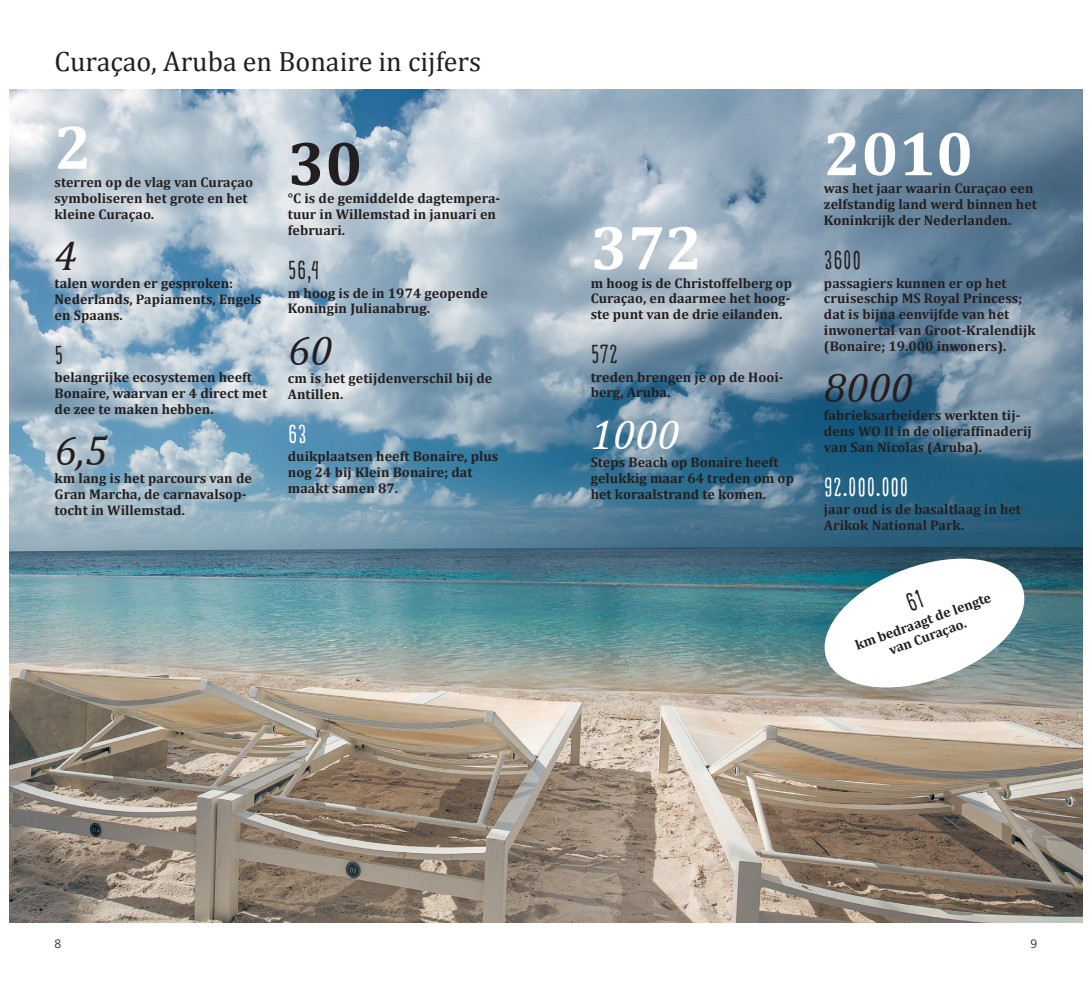
<style>
.page{position:relative;width:1092px;height:993px;background:#fff}
.page>*{position:absolute;margin:0;border:0;box-sizing:border-box;transform-origin:0 0}
.t1{font:700 63px "Cambria";color:#fff}
.t2{font:700 63px "Cambria";color:#231f20}
.t3{font:italic 42px "Cambria";color:#231f20}
.t4{font:italic 42px "Cambria";color:#fff}
.t5{font:28px "Cambria";color:#231f20}
.t6{font:28px "Goodlife Sans Condensed";color:#231f20}
.t7{font:28px "Goodlife Sans Condensed";color:#fff}
.t8{font:700 14px/15.8px "Cambria";letter-spacing:.005em;color:#231f20}
.t9{font:300 12.25px "DM Frutiger LT Pro 45";color:#231f20}
</style>
<div class="page">
<img style="left:10px;top:89px;width:1071px;height:832px">
<svg style="left:815px;top:549px;width:218px;height:147px"></svg>
<h3 class="t5" style="left:55px;top:45px;width:428px">Curaçao, Aruba en Bonaire in cijfers</h3>
<h1 class="t1" style="left:55px;top:103px;width:39px">2</h1>
<p class="t8" style="left:55px;top:174px;width:200px">sterren op de vlag van Curaçao symboliseren het grote en het kleine Curaçao.</p>
<h2 class="t3" style="left:55px;top:226px;width:24px">4</h2>
<p class="t8" style="left:55px;top:275px;width:208px">talen worden er gesproken:<br>Nederlands, Papiaments, Engels en Spaans.</p>
<h3 class="t6" style="left:55px;top:339px;width:10px">5</h3>
<p class="t8" style="left:55px;top:369px;width:214px">belangrijke ecosystemen heeft<br>Bonaire, waarvan er 4 direct met de zee te maken hebben.</p>
<h2 class="t3" style="left:55px;top:421px;width:54px">6,5</h2>
<p class="t8" style="left:55px;top:470px;width:199px">km lang is het parcours van de<br>Gran Marcha, de carnavalsop&shy;tocht in Willemstad.</p>
<h1 class="t2" style="left:288px;top:119px;width:76px">30</h1>
<p class="t8" style="left:288px;top:190px;width:214px">°C is de gemiddelde dagtempera&shy;tuur in Willemstad in januari en februari.</p>
<h3 class="t6" style="left:288px;top:254px;width:33px">56,4</h3>
<p class="t8" style="left:288px;top:284px;width:201px">m hoog is de in 1974 geopende<br>Koningin Julianabrug.</p>
<h2 class="t3" style="left:288px;top:320px;width:46px">60</h2>
<p class="t8" style="left:288px;top:369px;width:206px">cm is het getijdenverschil bij de<br>Antillen.</p>
<h3 class="t7" style="left:288px;top:418px;width:20px">63</h3>
<p class="t8" style="left:288px;top:448px;width:212px">duikplaatsen heeft Bonaire, plus nog 24 bij Klein Bonaire; dat maakt samen 87.</p>
<h1 class="t1" style="left:590px;top:203px;width:113px">372</h1>
<p class="t8" style="left:590px;top:274px;width:203px;text-align:justify">m hoog is de Christoffelberg op Curaçao, en daarmee het hoog&shy;ste punt van de drie eilanden.</p>
<h3 class="t6" style="left:590px;top:338px;width:29px">572</h3>
<p class="t8" style="left:590px;top:368px;width:194px">treden brengen je op de Hooi&shy;berg, Aruba.</p>
<h2 class="t4" style="left:590px;top:404px;width:90px">1000</h2>
<p class="t8" style="left:590px;top:454px;width:205px">Steps Beach op Bonaire heeft gelukkig maar 64 treden om op het koraalstrand te komen.</p>
<h1 class="t1" style="left:823px;top:109px;width:151px">2010</h1>
<p class="t8" style="left:823px;top:180px;width:214px">was het jaar waarin Curaçao een zelfstandig land werd binnen het<br>Koninkrijk der Nederlanden.</p>
<h3 class="t6" style="left:823px;top:244px;width:39px">3600</h3>
<p class="t8" style="left:823px;top:274px;width:213px">passagiers kunnen er op het cruiseschip MS Royal Princess; dat is bijna eenvijfde van het inwonertal van Groot-Kralendijk (Bonaire; 19.000 inwoners).</p>
<h2 class="t3" style="left:823px;top:358px;width:90px">8000</h2>
<p class="t8" style="left:823px;top:407px;width:209px">fabrieksarbeiders werkten tij&shy;dens WO II in de olieraffinaderij van San Nicolas (Aruba).</p>
<h3 class="t7" style="left:823px;top:471px;width:86px">92.000.000</h3>
<p class="t8" style="left:823px;top:501px;width:199px">jaar oud is de basaltlaag in het<br>Arikok National Park.</p>
<p class="t8" style="left:852px;top:637px;width:145px;text-align:center;rotate:-20deg">km bedraagt de lengte van Curaçao.</p>
<p class="t9" style="left:55px;top:935px;width:8px">8</p>
<p class="t9" style="left:1030px;top:935px;width:8px">9</p>
</div>
